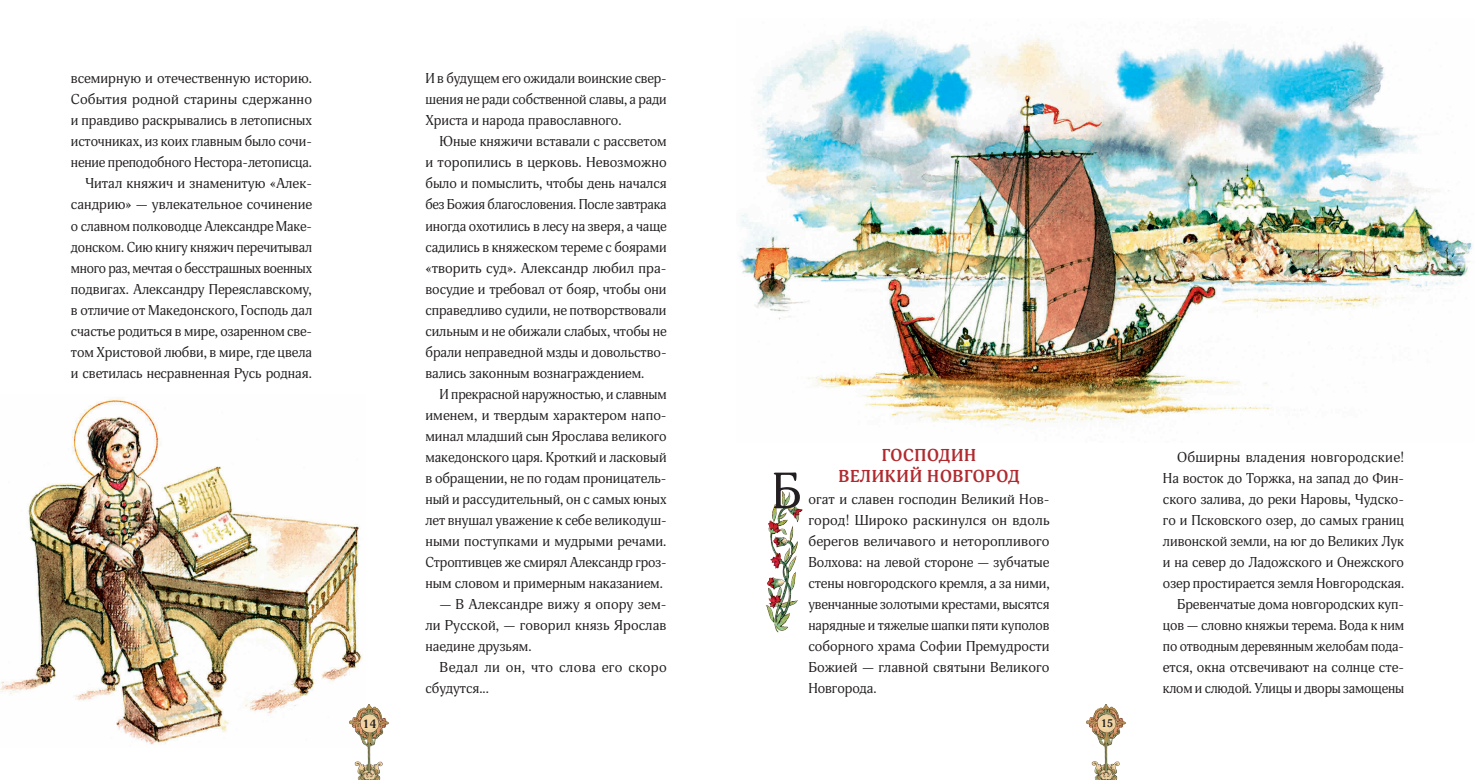
<style>
.page{position:relative;width:1475px;height:780px;background:#fff}
.page>*{position:absolute;margin:0;border:0;box-sizing:border-box;transform-origin:0 0}
.t1{font:50px "Adonis C";color:#231f20}
.t2{font:700 17px/21px "Adonis C";letter-spacing:.025em;color:#b02a2f;text-align:center}
.t3{font:14px/21px "Adonis";color:#231f20;text-align:justify}
.t4{font:14px/21px "Adonis";letter-spacing:.025em;color:#231f20}
.t5{font:700 12px "Adonis C";color:#231f20}
.t6{font:700 11px "Adonis C";color:#231f20}
</style>
<div class="page">
<img style="left:1086px;top:704px;width:40px;height:76px">
<img style="left:740px;top:28px;width:732px;height:398px">
<img style="left:765px;top:491px;width:38px;height:142px">
<img style="left:0;top:397px;width:363px;height:348px">
<img style="left:338px;top:704px;width:52px;height:76px">
<p class="t3" style="left:71px;top:68px;width:243px;text-align:right">всемирную и отечественную историю.<br>События родной старины сдержанно и правдиво раскрывались в летописных источниках, из коих главным было сочи&shy;нение преподобного Нестора-летописца.<br>Читал княжич и знаменитую «Алек&shy;сандрию» — увлекательное сочинение о славном полководце Александре Маке&shy;донском. Сию книгу княжич перечитывал много раз, мечтая о бесстрашных военных подвигах. Александру Переяславскому, в отличие от Македонского, Господь дал счастье родиться в мире, озаренном све&shy;том Христовой любви, в мире, где цвела и светилась несравненная Русь родная.</p>
<p class="t5" style="left:362px;top:716px;width:15px">14</p>
<p class="t3" style="left:425px;top:68px;width:243px">И в будущем его ожидали воинские свер&shy;шения не ради собственной славы, а ради Христа и народа православного.</p>
<p class="t3" style="left:425px;top:131px;width:243px;text-indent:14px">Юные княжичи вставали с рассветом и торопились в церковь. Невозможно было и помыслить, чтобы день начался без Божия благословения. После завтрака иногда охотились в лесу на зверя, а чаще садились в княжеском тереме с боярами «творить суд». Александр любил пра&shy;восудие и требовал от бояр, чтобы они справедливо судили, не потворствовали сильным и не обижали слабых, чтобы не брали неправедной мзды и довольство&shy;вались законным вознаграждением.</p>
<p class="t3" style="left:425px;top:383px;width:243px;text-indent:14px">И прекрасной наружностью, и славным именем, и твердым характером напо&shy;минал младший сын Ярослава великого македонского царя. Кроткий и ласковый в обращении, не по годам проницатель&shy;ный и рассудительный, он с самых юных лет внушал уважение к себе великодуш&shy;ными поступками и мудрыми речами.<br>Строптивцев же смирял Александр гроз&shy;ным словом и примерным наказанием.</p>
<p class="t3" style="left:425px;top:593px;width:242px;text-indent:14px">— В Александре вижу я опору зем&shy;ли Русской, — говорил князь Ярослав наедине друзьям.</p>
<p class="t4" style="left:425px;top:656px;width:243px;text-indent:14px">Ведал ли он, что слова его скоро сбудутся...</p>
<h1 class="t1" style="left:771px;top:462px;width:31px">Б</h1>
<p class="t2" style="left:838px;top:444px;width:183px">ГОСПОДИН<br>ВЕЛИКИЙ НОВГОРОД</p>
<p class="t3" style="left:808px;top:488px;width:243px">огат и славен господин Великий Нов&shy;город! Широко раскинулся он вдоль берегов величавого и неторопливого Волхова: на левой стороне — зубчатые стены новгородского кремля, а за ними, увенчанные золотыми крестами, высятся нарядные и тяжелые шапки пяти куполов соборного храма Софии Премудрости Божией — главной святыни Великого Новгорода.</p>
<p class="t6" style="left:1100px;top:716px;width:14px">15</p>
<p class="t3" style="left:1162px;top:446px;width:243px;text-align:right">Обширны владения новгородские!<br>На восток до Торжка, на запад до Фин&shy;ского залива, до реки Наровы, Чудско&shy;го и Псковского озер, до самых границ ливонской земли, на юг до Великих Лук и на север до Ладожского и Онежского озер простирается земля Новгородская.<br>Бревенчатые дома новгородских куп&shy;цов — словно княжьи терема. Вода к ним по отводным деревянным желобам пода&shy;ется, окна отсвечивают на солнце сте&shy;клом и слюдой. Улицы и дворы замощены</p>
</div>
